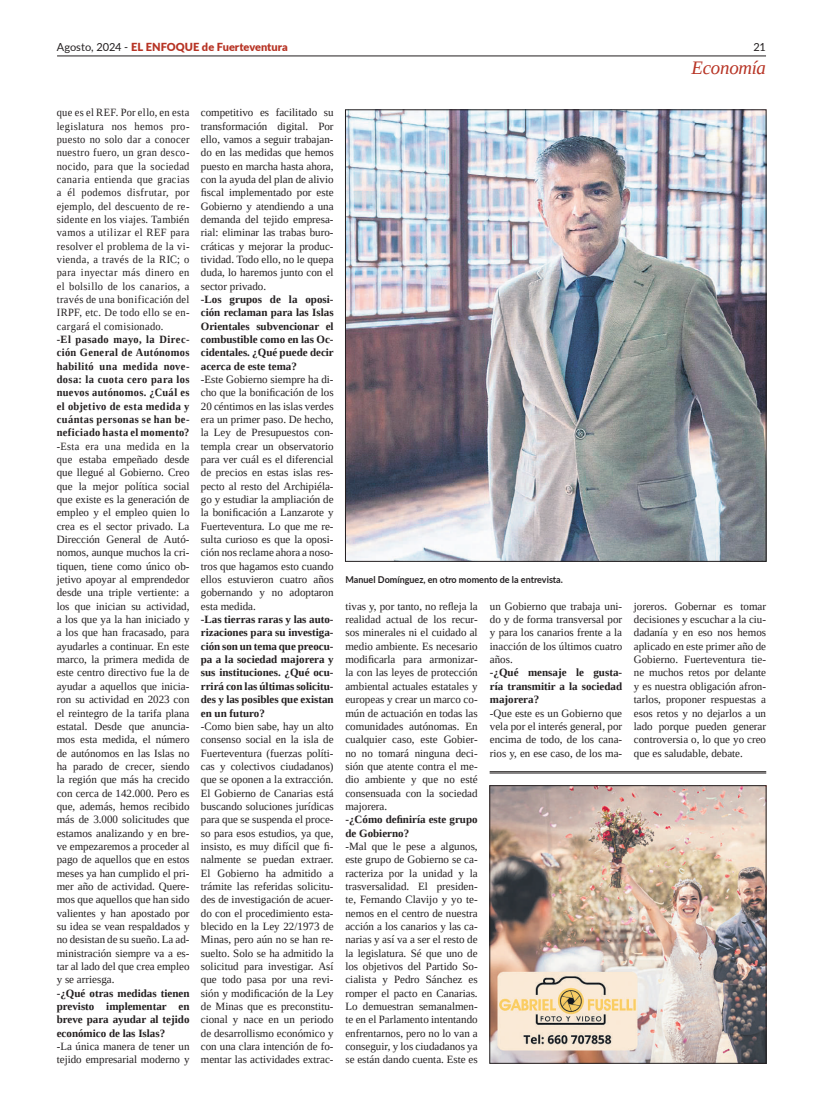
<style>
.page{position:relative;width:823px;height:1106px;background:#fff}
.page>*{position:absolute;margin:0;border:0;box-sizing:border-box;transform-origin:0 0}
.t1{font:italic 19px "Liberation Serif";letter-spacing:-.01em;color:#b73324}
.t2{font:11.1px/13.3px "Liberation Serif";color:#231f20;text-align:justify}
.t3{font:11.1px/13.3px "Liberation Serif";color:#231f20;text-align:justify;scale:.94 1}
.t4{font:700 11.1px/13.3px "Liberation Serif";color:#231f20;text-align:justify}
.t5{font:700 11.1px/13.3px "Liberation Serif";color:#231f20;text-align:justify;scale:.94 1}
.t6{font:900 11.1px "Lato";letter-spacing:.005em;color:#b73324}
.t7{font:11.1px "Lato";color:#231f20}
.t8{font:700 9.4px "Lato";color:#231f20;scale:.95 1}
.s1{font-weight:400;color:#231f20}
</style>
<div class="page">
<hr style="left:57px;top:55px;width:708px;height:1px;background:#231f20">
<img style="left:347px;top:112px;width:416px;height:447px">
<img style="left:491px;top:787px;width:272px;height:274px">
<div style="left:489px;top:785px;width:276px;height:278px;border:1px solid #231f20"></div>
<hr style="left:489px;top:771px;width:276px;height:1px;background:#231f20">
<hr style="left:489px;top:772px;width:276px;height:1px;background:#231f20">
<p class="t6" style="left:57px;top:39px;width:232px"><span class="s1">Agosto, 2024 -</span> EL ENFOQUE de Fuerteventura</p>
<p class="t7" style="left:753px;top:39px;width:14px">21</p>
<h1 class="t1" style="left:691px;top:55px;width:76px">Economía</h1>
<p class="t3" style="left:57px;top:106px;width:143px">que es el REF. Por ello, en esta legislatura nos hemos pro&shy;puesto no solo dar a conocer nuestro fuero, un gran desco&shy;nocido, para que la sociedad canaria entienda que gracias a él podemos disfrutar, por ejemplo, del descuento de re&shy;sidente en los viajes. También vamos a utilizar el REF para resolver el problema de la vi&shy;vienda, a través de la RIC; o para inyectar más dinero en el bolsillo de los canarios, a través de una bonificación del IRPF, etc. De todo ello se en&shy;cargará el comisionado.</p>
<p class="t5" style="left:57px;top:332px;width:143px">-El pasado mayo, la Direc&shy;ción General de Autónomos habilitó una medida nove&shy;dosa: la cuota cero para los nuevos autónomos. ¿Cuál es el objetivo de esta medida y cuántas personas se han be&shy;neficiado hasta el momento?</p>
<p class="t3" style="left:57px;top:439px;width:143px">-Esta era una medida en la que estaba empeñado desde que llegué al Gobierno. Creo que la mejor política social que existe es la generación de empleo y el empleo quien lo crea es el sector privado. La Dirección General de Autó&shy;nomos, aunque muchos la cri&shy;tiquen, tiene como único ob&shy;jetivo apoyar al emprendedor desde una triple vertiente: a los que inician su actividad, a los que ya la han iniciado y a los que han fracasado, para ayudarles a continuar. En este marco, la primera medida de este centro directivo fue la de ayudar a aquellos que inicia&shy;ron su actividad en 2023 con el reintegro de la tarifa plana estatal. Desde que anuncia&shy;mos esta medida, el número de autónomos en las Islas no ha parado de crecer, siendo la región que más ha crecido con cerca de 142.000. Pero es que, además, hemos recibido más de 3.000 solicitudes que estamos analizando y en bre&shy;ve empezaremos a proceder al pago de aquellos que en estos meses ya han cumplido el pri&shy;mer año de actividad. Quere&shy;mos que aquellos que han sido valientes y han apostado por su idea se vean respaldados y no desistan de su sueño. La ad&shy;ministración siempre va a es&shy;tar al lado del que crea empleo y se arriesga.</p>
<p class="t4" style="left:57px;top:986px;width:134px">-¿Qué otras medidas tienen previsto implementar en breve para ayudar al tejido económico de las Islas?</p>
<p class="t2" style="left:57px;top:1039px;width:134px">-La única manera de tener un tejido empresarial moderno y</p>
<p class="t2" style="left:201px;top:106px;width:134px">competitivo es facilitado su transformación digital. Por ello, vamos a seguir trabajan&shy;do en las medidas que hemos puesto en marcha hasta ahora, con la ayuda del plan de alivio fiscal implementado por este Gobierno y atendiendo a una demanda del tejido empresa&shy;rial: eliminar las trabas buro&shy;cráticas y mejorar la produc&shy;tividad. Todo ello, no le quepa duda, lo haremos junto con el sector privado.</p>
<p class="t4" style="left:201px;top:292px;width:134px">-Los grupos de la oposi&shy;ción reclaman para las Islas Orientales subvencionar el combustible como en las Oc&shy;cidentales. ¿Qué puede decir acerca de este tema?</p>
<p class="t2" style="left:201px;top:372px;width:134px">-Este Gobierno siempre ha di&shy;cho que la bonificación de los 20 céntimos en las islas verdes era un primer paso. De hecho, la Ley de Presupuestos con&shy;templa crear un observatorio para ver cuál es el diferencial de precios en estas islas res&shy;pecto al resto del Archipiéla&shy;go y estudiar la ampliación de la bonificación a Lanzarote y Fuerteventura. Lo que me re&shy;sulta curioso es que la oposi&shy;ción nos reclame ahora a noso&shy;tros que hagamos esto cuando ellos estuvieron cuatro años gobernando y no adoptaron esta medida.</p>
<p class="t4" style="left:201px;top:612px;width:134px">-Las tierras raras y las auto&shy;rizaciones para su investiga&shy;ción son un tema que preocu&shy;pa a la sociedad majorera y sus instituciones. ¿Qué ocu&shy;rrirá con las últimas solicitu&shy;des y las posibles que existan en un futuro?</p>
<p class="t2" style="left:201px;top:719px;width:134px">-Como bien sabe, hay un alto consenso social en la isla de Fuerteventura (fuerzas políti&shy;cas y colectivos ciudadanos) que se oponen a la extracción.<br>El Gobierno de Canarias está buscando soluciones jurídicas para que se suspenda el proce&shy;so para esos estudios, ya que, insisto, es muy difícil que fi&shy;nalmente se puedan extraer.<br>El Gobierno ha admitido a trámite las referidas solicitu&shy;des de investigación de acuer&shy;do con el procedimiento esta&shy;blecido en la Ley 22/1973 de Minas, pero aún no se han re&shy;suelto. Solo se ha admitido la solicitud para investigar. Así que todo pasa por una revi&shy;sión y modificación de la Ley de Minas que es preconstitu&shy;cional y nace en un periodo de desarrollismo económico y con una clara intención de fo&shy;mentar las actividades extrac-</p>
<p class="t8" style="left:345px;top:573px;width:230px">Manuel Domínguez, en otro momento de la entrevista.</p>
<p class="t2" style="left:345px;top:599px;width:134px">tivas y, por tanto, no refleja la realidad actual de los recur&shy;sos minerales ni el cuidado al medio ambiente. Es necesario modificarla para armonizar&shy;la con las leyes de protección ambiental actuales estatales y europeas y crear un marco co&shy;mún de actuación en todas las comunidades autónomas. En cualquier caso, este Gobier&shy;no no tomará ninguna deci&shy;sión que atente contra el me&shy;dio ambiente y que no esté consensuada con la sociedad majorera.</p>
<p class="t4" style="left:345px;top:812px;width:134px">-¿Cómo definiría este grupo de Gobierno?</p>
<p class="t2" style="left:345px;top:839px;width:134px">-Mal que le pese a algunos, este grupo de Gobierno se ca&shy;racteriza por la unidad y la trasversalidad. El presiden&shy;te, Fernando Clavijo y yo te&shy;nemos en el centro de nuestra acción a los canarios y las ca&shy;narias y así va a ser el resto de la legislatura. Sé que uno de los objetivos del Partido So&shy;cialista y Pedro Sánchez es romper el pacto en Canarias.<br>Lo demuestran semanalmen&shy;te en el Parlamento intentando enfrentarnos, pero no lo van a conseguir, y los ciudadanos ya se están dando cuenta. Este es</p>
<p class="t2" style="left:489px;top:599px;width:134px">un Gobierno que trabaja uni&shy;do y de forma transversal por y para los canarios frente a la inacción de los últimos cuatro años.</p>
<p class="t4" style="left:489px;top:666px;width:134px">-¿Qué mensaje le gusta&shy;ría transmitir a la sociedad majorera?</p>
<p class="t2" style="left:489px;top:706px;width:134px">-Que este es un Gobierno que vela por el interés general, por encima de todo, de los cana&shy;rios y, en ese caso, de los ma-</p>
<p class="t2" style="left:633px;top:599px;width:134px">joreros. Gobernar es tomar decisiones y escuchar a la ciu&shy;dadanía y en eso nos hemos aplicado en este primer año de Gobierno. Fuerteventura tie&shy;ne muchos retos por delante y es nuestra obligación afron&shy;tarlos, proponer respuestas a esos retos y no dejarlos a un lado porque pueden generar controversia o, lo que yo creo que es saludable, debate.</p>
</div>
